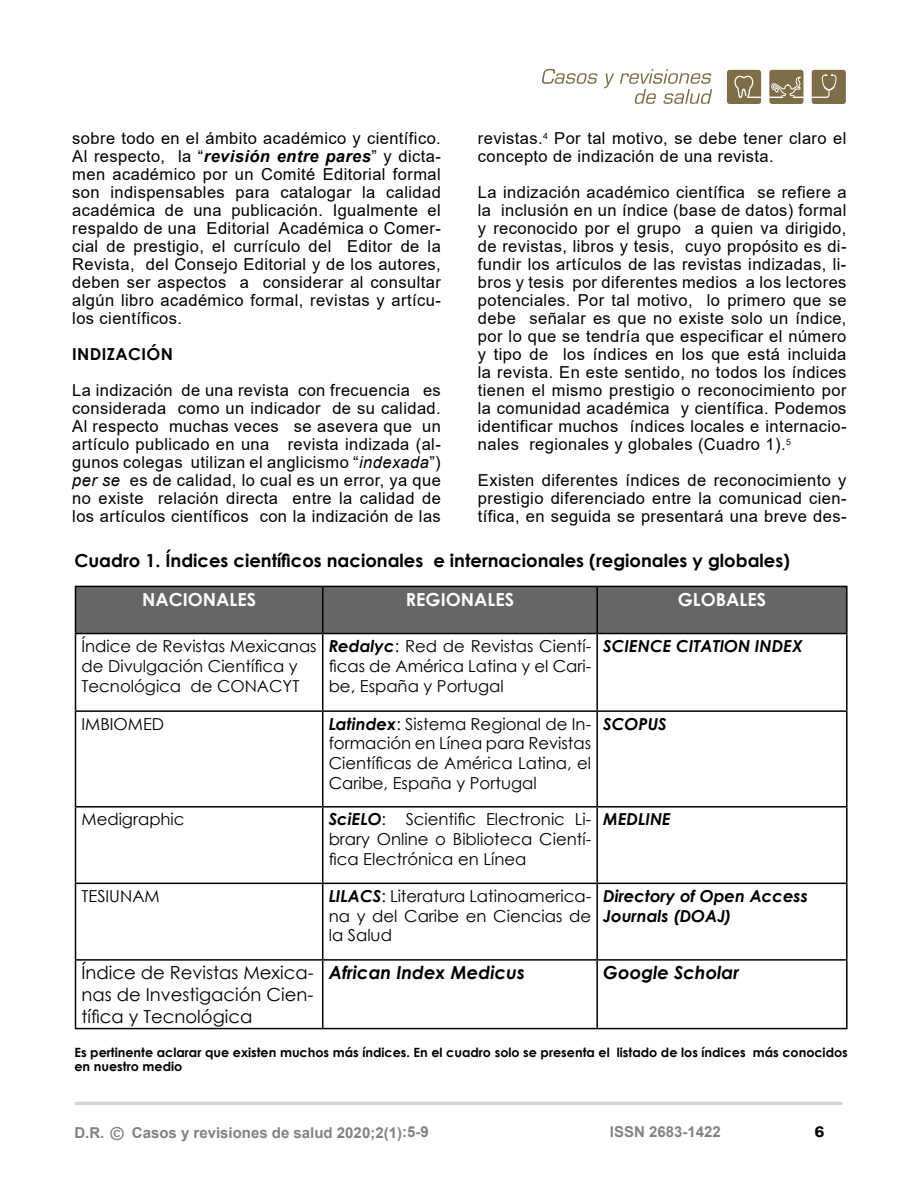
<style>
.page{position:relative;width:918px;height:1188px;background:#fff}
.page>*{position:absolute;margin:0;border:0;box-sizing:border-box;transform-origin:0 0}
.t1{font:700 18px "Century Gothic";color:#000}
.t2{font:18px/21.6px "Century Gothic";color:#000;text-align:justify}
.t3{font:italic 700 18px "Century Gothic";color:#000}
.t4{font:700 18px "Century Gothic";color:#fff}
.t5{font:16.5px/18px "Arial";letter-spacing:.025em;color:#000;text-align:justify}
.t6{font:16.5px/19.8px "Century Gothic";color:#000;text-align:justify}
.t7{font:italic 700 16.5px/19.8px "Century Gothic";color:#000}
.t8{font:700 16.5px "Century Gothic";letter-spacing:.025em;color:#000}
.t9{font:700 15px "Arial";color:#808285}
.t10{font:700 15px "Arial";color:#000;scale:1.2 1}
.t11{font:700 12.75px/13.5px "Century Gothic";color:#000}
.s1{font-weight:700;font-style:italic}
.s2{font-style:italic}
.s3{font-size:18px}
</style>
<div class="page">
<hr style="left:74px;top:1102px;width:768px;height:3px;background:#d1d3d4;border-radius:2px">
<svg style="left:541px;top:69px;width:57px;height:15px"></svg>
<svg style="left:604px;top:73px;width:10px;height:15px"></svg>
<svg style="left:620px;top:69px;width:92px;height:35px"></svg>
<svg style="left:812px;top:70px;width:34px;height:34px"></svg>
<svg style="left:769px;top:70px;width:34px;height:34px"></svg>
<svg style="left:727px;top:70px;width:34px;height:34px"></svg>
<div style="left:76px;top:587px;width:770px;height:46px;background:#666"></div>
<svg style="left:76px;top:634px;width:770px;height:394px"></svg>
<hr style="left:75px;top:634px;width:1px;height:76px;background:#000">
<hr style="left:846px;top:634px;width:2px;height:76px;background:#000">
<hr style="left:75px;top:712px;width:1px;height:94px;background:#000">
<hr style="left:846px;top:712px;width:2px;height:94px;background:#000">
<hr style="left:75px;top:808px;width:1px;height:75px;background:#000">
<hr style="left:846px;top:808px;width:2px;height:75px;background:#000">
<hr style="left:75px;top:884px;width:1px;height:75px;background:#000">
<hr style="left:846px;top:884px;width:2px;height:75px;background:#000">
<hr style="left:75px;top:961px;width:1px;height:67px;background:#000">
<hr style="left:846px;top:961px;width:2px;height:67px;background:#000">
<hr style="left:75px;top:1028px;width:248px;height:1px;background:#000">
<hr style="left:323px;top:1028px;width:274px;height:1px;background:#000">
<hr style="left:597px;top:1028px;width:251px;height:1px;background:#000">
<hr style="left:322px;top:634px;width:1px;height:76px;background:#000">
<hr style="left:596px;top:634px;width:2px;height:76px;background:#000">
<hr style="left:75px;top:710px;width:248px;height:2px;background:#000">
<hr style="left:323px;top:710px;width:274px;height:2px;background:#000">
<hr style="left:322px;top:712px;width:1px;height:94px;background:#000">
<hr style="left:597px;top:710px;width:251px;height:2px;background:#000">
<hr style="left:596px;top:712px;width:2px;height:94px;background:#000">
<hr style="left:75px;top:806px;width:248px;height:2px;background:#000">
<hr style="left:323px;top:806px;width:274px;height:2px;background:#000">
<hr style="left:322px;top:808px;width:1px;height:75px;background:#000">
<hr style="left:597px;top:806px;width:251px;height:2px;background:#000">
<hr style="left:596px;top:808px;width:2px;height:75px;background:#000">
<hr style="left:75px;top:883px;width:248px;height:1px;background:#000">
<hr style="left:323px;top:883px;width:274px;height:1px;background:#000">
<hr style="left:322px;top:884px;width:1px;height:75px;background:#000">
<hr style="left:597px;top:883px;width:251px;height:1px;background:#000">
<hr style="left:596px;top:884px;width:2px;height:75px;background:#000">
<hr style="left:75px;top:959px;width:248px;height:2px;background:#000">
<hr style="left:323px;top:959px;width:274px;height:2px;background:#000">
<hr style="left:322px;top:961px;width:1px;height:67px;background:#000">
<hr style="left:597px;top:959px;width:251px;height:2px;background:#000">
<hr style="left:596px;top:961px;width:2px;height:67px;background:#000">
<hr style="left:75px;top:586px;width:248px;height:1px;background:#000">
<hr style="left:75px;top:587px;width:1px;height:46px;background:#000">
<hr style="left:323px;top:586px;width:274px;height:1px;background:#000">
<hr style="left:322px;top:587px;width:1px;height:46px;background:#000">
<hr style="left:597px;top:586px;width:251px;height:1px;background:#000">
<hr style="left:596px;top:587px;width:2px;height:46px;background:#000">
<hr style="left:846px;top:587px;width:2px;height:46px;background:#000">
<hr style="left:75px;top:633px;width:248px;height:1px;background:#000">
<hr style="left:323px;top:633px;width:274px;height:1px;background:#000">
<hr style="left:597px;top:633px;width:251px;height:1px;background:#000">
<p class="t5" style="left:72px;top:129px;width:370px">sobre todo en el ámbito académico y científico.<br>Al respecto, la “<span class="s1">revisión entre pares</span>” y dicta&shy;men académico por un Comité Editorial formal son indispensables para catalogar la calidad académica de una publicación. Igualmente el respaldo de una Editorial Académica o Comer&shy;cial de prestigio, el currículo del Editor de la Revista, del Consejo Editorial y de los autores, deben ser aspectos a considerar al consultar algún libro académico formal, revistas y artícu&shy;los científicos.</p>
<p class="t8" style="left:72px;top:341px;width:99px">IN DIZACIÓN</p>
<p class="t5" style="left:72px;top:381px;width:370px">La indización de una revista con frecuencia es considerada como un indicador de su calidad.<br>Al respecto muchas veces se asevera que un artículo publicado en una revista indizada (al&shy;gunos colegas utilizan el anglicismo “<span class="s2">indexada</span>”) <span class="s2">per se</span> es de calidad, lo cual es un error, ya que no existe relación directa entre la calidad de los artículos científicos con la indización de las</p>
<p class="t5" style="left:478px;top:129px;width:370px">revistas.<sup>4</sup> Por tal motivo, se debe tener claro el concepto de indización de una revista.</p>
<p class="t5" style="left:478px;top:183px;width:370px">La indización académico científica se refiere a la inclusión en un índice (base de datos) formal y reconocido por el grupo a quien va dirigido, de revistas, libros y tesis, cuyo propósito es di&shy;fundir los artículos de las revistas indizadas, li&shy;bros y tesis por diferentes medios a los lectores potenciales. Por tal motivo, lo primero que se debe señalar es que no existe solo un índice, por lo que se tendría que especificar el número y tipo de los índices en los que está incluida la revista. En este sentido, no todos los índices tienen el mismo prestigio o reconocimiento por la comunidad académica y científica. Podemos identificar muchos índices locales e internacio&shy;nales regionales y globales (Cuadro 1).<sup>5</sup></p>
<p class="t5" style="left:478px;top:471px;width:370px">Existen diferentes índices de reconocimiento y prestigio diferenciado entre la comunicad cien&shy;tífica, en seguida se presentará una breve des-</p>
<p class="t1" style="left:74px;top:547px;width:717px">Cuadro 1. Índices científicos nacionales e internacionales (regionales y globales)</p>
<p class="t4" style="left:142px;top:586px;width:116px">NACIONALES</p>
<p class="t4" style="left:406px;top:586px;width:110px">REGIONALES</p>
<p class="t4" style="left:678px;top:586px;width:90px">GLOBALES</p>
<p class="t6" style="left:82px;top:636px;width:237px;text-align:left">Índice de Revistas Mexicanas de Divulgación Científica y<br>Tecnológica de CONACYT</p>
<p class="t6" style="left:329px;top:636px;width:264px"><span class="s1">Redalyc</span>: Red de Revistas Cientí&shy;ficas de América Latina y el Cari&shy;be, España y Portugal</p>
<p class="t7" style="left:603px;top:635px;width:201px">SCIENCE CITATION INDEX</p>
<p class="t6" style="left:82px;top:713px;width:84px">IMBIOMED</p>
<p class="t6" style="left:329px;top:713px;width:264px"><span class="s1">Latindex</span>: Sistema Regional de In&shy;formación en Línea para Revistas Científicas de América Latina, el Caribe, España y Portugal</p>
<p class="t7" style="left:603px;top:713px;width:65px">SCOPUS</p>
<p class="t6" style="left:82px;top:809px;width:105px">Medigraphic</p>
<p class="t6" style="left:329px;top:809px;width:264px"><span class="s1">SciELO</span>: Scientific Electronic Li&shy;brary Online o Biblioteca Cientí&shy;fica Electrónica en Línea</p>
<p class="t7" style="left:603px;top:809px;width:69px">MEDLINE</p>
<p class="t6" style="left:82px;top:886px;width:80px">TESIUNAM</p>
<p class="t6" style="left:329px;top:886px;width:264px"><span class="s1">LILACS</span>: Literatura Latinoamerica&shy;na y del Caribe en Ciencias de la Salud</p>
<p class="t7" style="left:603px;top:885px;width:206px">Directory of Open Access<br>Journals (DOAJ)</p>
<p class="t2" style="left:82px;top:962px;width:234px">Índice de Revistas Mexica&shy;nas de Investigación Cien&shy;tífica y Tecnológica</p>
<p class="t3" style="left:329px;top:959px;width:198px">African Index Medicus</p>
<p class="t3" style="left:603px;top:959px;width:138px">Google Scholar</p>
<p class="t11" style="left:74px;top:1045px;width:775px">Es pertinente aclarar que existen muchos más índices. En el cuadro solo se presenta el listado de los índices más conocidos en nuestro medio</p>
<p class="t9" style="left:74px;top:1122px;width:356px">D.R. <span class="s3">©</span> Casos y revisiones de salud 2020;2(1):5-9</p>
<p class="t9" style="left:610px;top:1121px;width:112px">ISSN 2683-1422</p>
<p class="t10" style="left:814px;top:1121px;width:10px">6</p>
</div>
